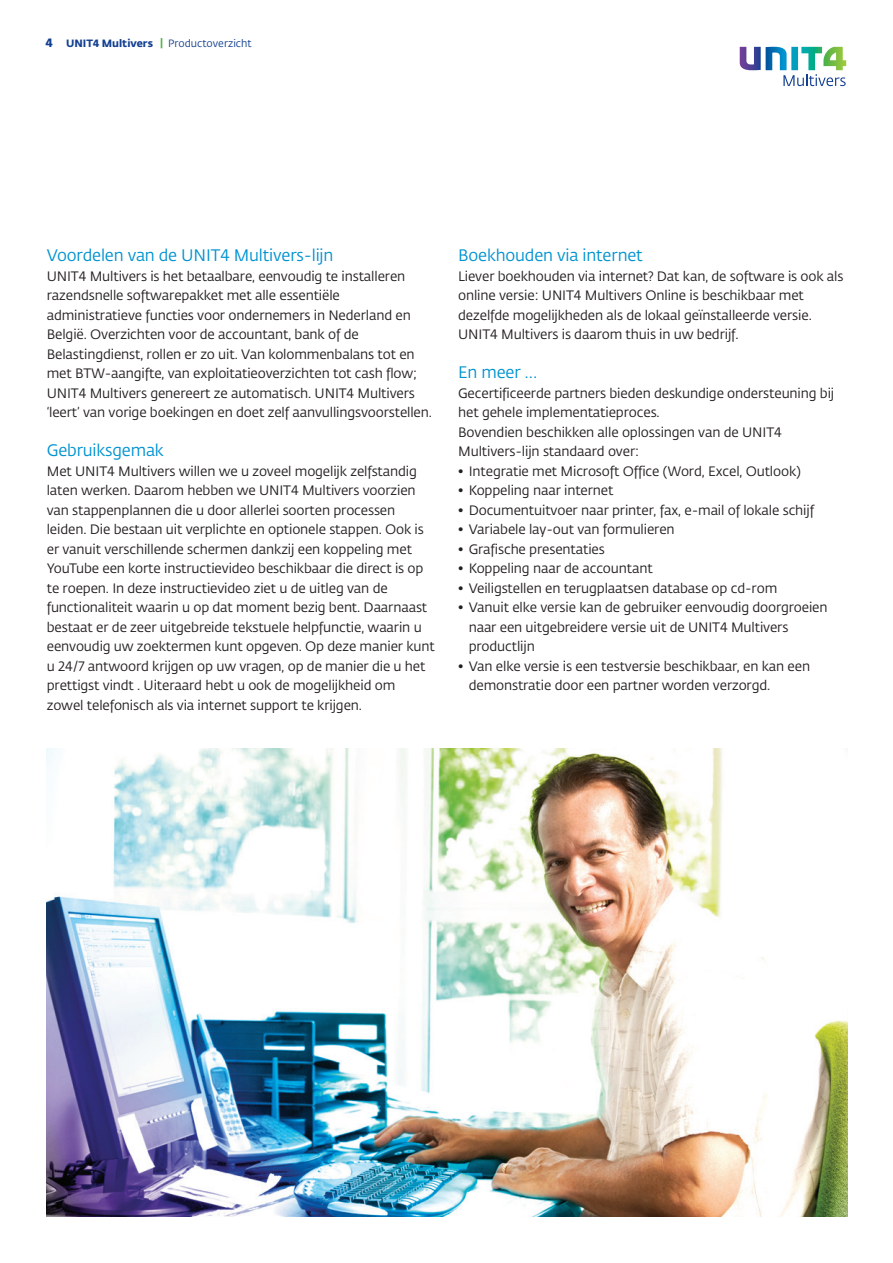
<style>
.page{position:relative;width:893px;height:1263px;background:#fff}
.page>*{position:absolute;margin:0;border:0;box-sizing:border-box;transform-origin:0 0}
.t1{font:16.5px "Unit 4 Sans";letter-spacing:-.01em;color:#0093d0}
.t2{font:13.5px/19.5px "Unit 4 Sans";letter-spacing:-.01em;color:#231f20}
.t3{font:10.5px "Unit 4 Sans";color:#123f90}
.s1{font-weight:700;font-size:12px}
.s2{font-weight:700}
.s3{font-weight:700;color:#51b247}
</style>
<div class="page">
<img style="left:47px;top:749px;width:801px;height:467px">
<svg style="left:740px;top:47px;width:106px;height:39px"></svg>
<p class="t3" style="left:46px;top:36px;width:207px"><span class="s1">4</span> <span class="s2">UNIT4 Multivers</span> <span class="s3">|</span> Productoverzicht</p>
<p class="t1" style="left:47px;top:244px;width:288px">Voordelen van de UNIT4 Multivers-lijn</p>
<p class="t2" style="left:47px;top:266px;width:387px">UNIT4 Multivers is het betaalbare, eenvoudig te installeren razendsnelle softwarepakket met alle essentiële administratieve functies voor ondernemers in Nederland en België. Overzichten voor de accountant, bank of de Belastingdienst, rollen er zo uit. Van kolommenbalans tot en met BTW-aangifte, van exploitatieoverzichten tot cash flow; UNIT4 Multivers genereert ze automatisch. UNIT4 Multivers ‘leert’ van vorige boekingen en doet zelf aanvullingsvoorstellen.</p>
<p class="t1" style="left:47px;top:439px;width:119px">Gebruiksgemak</p>
<p class="t2" style="left:47px;top:461px;width:389px">Met UNIT4 Multivers willen we u zoveel mogelijk zelfstandig laten werken. Daarom hebben we UNIT4 Multivers voorzien van stappenplannen die u door allerlei soorten processen leiden. Die bestaan uit verplichte en optionele stappen. Ook is er vanuit verschillende schermen dankzij een koppeling met YouTube een korte instructievideo beschikbaar die direct is op te roepen. In deze instructievideo ziet u de uitleg van de functionaliteit waarin u op dat moment bezig bent. Daarnaast bestaat er de zeer uitgebreide tekstuele helpfunctie, waarin u eenvoudig uw zoektermen kunt opgeven. Op deze manier kunt u 24/7 antwoord krijgen op uw vragen, op de manier die u het prettigst vindt . Uiteraard hebt u ook de mogelijkheid om zowel telefonisch als via internet support te krijgen.</p>
<p class="t1" style="left:458px;top:244px;width:186px">Boekhouden via internet</p>
<p class="t2" style="left:458px;top:266px;width:387px">Liever boekhouden via internet? Dat kan, de software is ook als online versie: UNIT4 Multivers Online is beschikbaar met dezelfde mogelijkheden als de lokaal geïnstalleerde versie.<br>UNIT4 Multivers is daarom thuis in uw bedrijf.</p>
<p class="t1" style="left:458px;top:361px;width:81px">En meer …</p>
<p class="t2" style="left:458px;top:383px;width:378px">Gecertificeerde partners bieden deskundige ondersteuning bij het gehele implementatieproces.<br>Bovendien beschikken alle oplossingen van de UNIT4<br>Multivers-lijn standaard over:</p>
<p class="t2" style="left:458px;top:461px;width:344px">• Integratie met Microsoft Office (Word, Excel, Outlook)</p>
<p class="t2" style="left:458px;top:480px;width:157px">• Koppeling naar internet</p>
<p class="t2" style="left:458px;top:500px;width:357px">• Documentuitvoer naar printer, fax, e-mail of lokale schijf</p>
<p class="t2" style="left:458px;top:519px;width:218px">• Variabele lay-out van formulieren</p>
<p class="t2" style="left:458px;top:539px;width:148px">• Grafische presentaties</p>
<p class="t2" style="left:458px;top:558px;width:196px">• Koppeling naar de accountant</p>
<p class="t2" style="left:458px;top:578px;width:321px">• Veiligstellen en terugplaatsen database op cd-rom</p>
<p class="t2" style="left:469px;top:597px;width:360px;text-indent:-11px">• Vanuit elke versie kan de gebruiker eenvoudig doorgroeien naar een uitgebreidere versie uit de UNIT4 Multivers productlijn</p>
<p class="t2" style="left:469px;top:656px;width:343px;text-indent:-11px">• Van elke versie is een testversie beschikbaar, en kan een demonstratie door een partner worden verzorgd.</p>
</div>
